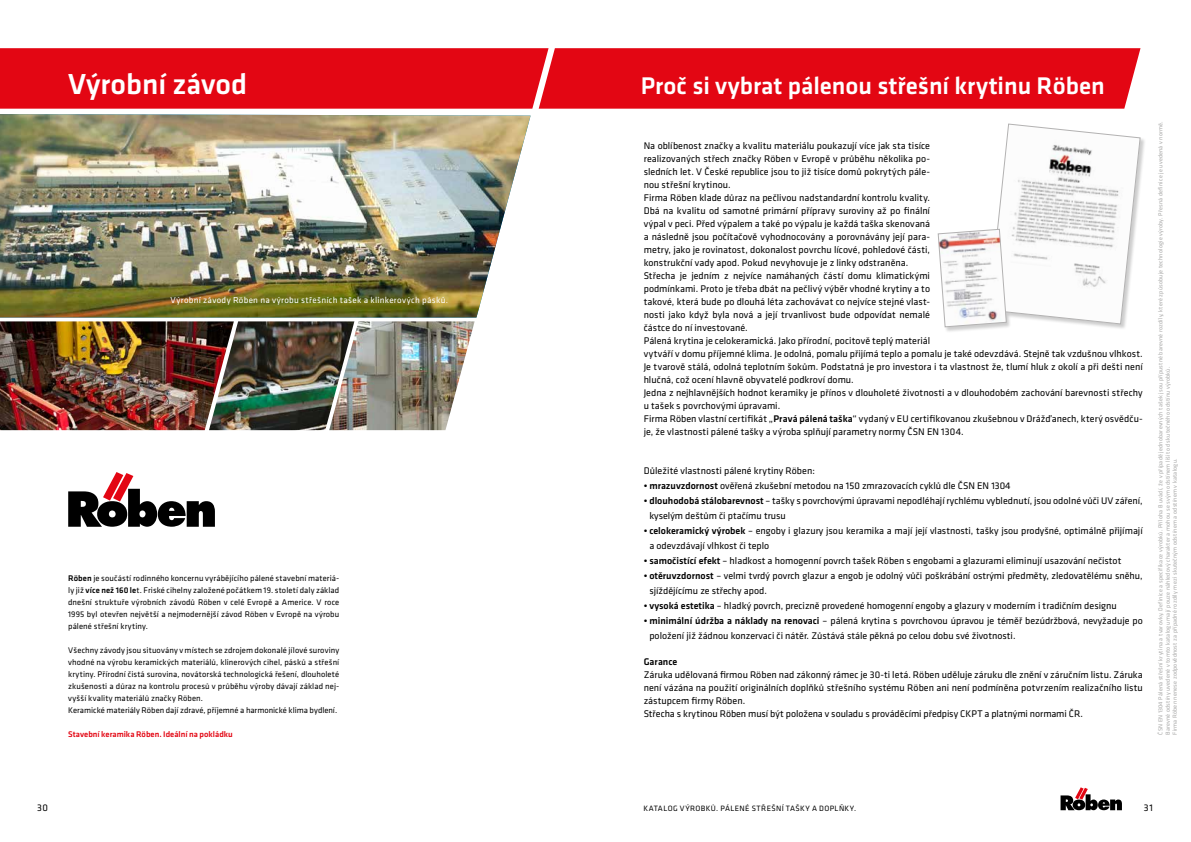
<style>
.page{position:relative;width:1191px;height:842px;background:#fff}
.page>*{position:absolute;margin:0;border:0;box-sizing:border-box;transform-origin:0 0}
.t1{font:500 30px "Klavika Basic";color:#fff}
.t2{font:500 25px "Klavika Basic";color:#fff}
.t3{font:10px/13px "Klavika Basic";color:#000}
.t4{font:500 10px "Klavika Basic";letter-spacing:.005em;color:#000}
.t5{font:9px "Klavika Basic";letter-spacing:.03em;color:#fff}
.t6{font:8.5px/12px "Klavika Basic";letter-spacing:.01em;color:#000;text-align:justify}
.t7{font:500 8.5px "Klavika Basic";color:#e30613}
.t8{font:8px "Klavika Basic";letter-spacing:.05em;color:#000}
.t9{font:6px/7.2px "Klavika Basic";letter-spacing:.03em;color:#a8a8a7}
.s1{font-weight:500}
</style>
<div class="page">
<svg style="left:1060px;top:787px;width:62px;height:23px"></svg>
<img style="left:0;top:114px;width:530px;height:203px">
<img style="left:354px;top:321px;width:120px;height:109px">
<img style="left:234px;top:321px;width:120px;height:109px">
<img style="left:0;top:321px;width:234px;height:109px">
<div style="left:0;top:48px;width:1140px;height:61px;background:#e30613"></div>
<div style="left:938px;top:124px;width:208px;height:209px;background:#000;opacity:.2"></div>
<svg style="left:937px;top:123px;width:203px;height:204px"></svg>
<svg style="left:68px;top:472px;width:147px;height:55px"></svg>
<h1 class="t1" style="left:68px;top:64px;width:180px">Výrobní závod</h1>
<h2 class="t2" style="left:641px;top:69px;width:465px">Proč si vybrat pálenou střešní krytinu Röben</h2>
<p class="t5" style="left:171px;top:294px;width:279px">Výrobní závody Röben na výrobu střešních tašek a klinkerových pásků.</p>
<p class="t6" style="left:68px;top:572px;width:273px"><span class="s1">Röben</span> je součástí rodinného koncernu vyrábějícího pálené stavební materiá&shy;ly již <span class="s1">více než 160 le</span>t. Friské cihelny založené počátkem 19. století daly základ dnešní struktuře výrobních závodů Röben v celé Evropě a Americe. V roce 1995 byl otevřen největší a nejmodernější závod Röben v Evropě na výrobu pálené střešní krytiny.</p>
<p class="t6" style="left:68px;top:644px;width:273px;text-align:left">Všechny závody jsou situovány v místech se zdrojem dokonalé jílové suroviny vhodné na výrobu keramických materiálů, klinerových cihel, pásků a střešní krytiny. Přírodní čistá surovina, novátorská technologická řešení, dlouholeté zkušenosti a důraz na kontrolu procesů v průběhu výroby dávají základ nej&shy;vyšší kvality materiálů značky Röben.<br>Keramické materiály Röben dají zdravé, příjemné a harmonické klima bydlení.</p>
<p class="t7" style="left:68px;top:728px;width:166px">Stavební keramika Röben. Ideální na pokládku</p>
<p class="t3" style="left:643px;top:139px;width:500px">Na oblíbenost značky a kvalitu materiálu poukazují více jak sta tisíce<br>realizovaných střech značky Röben v Evropě v průběhu několika po-<br>sledních let. V České republice jsou to již tisíce domů pokrytých pále-<br>nou střešní krytinou.<br>Firma Röben klade důraz na pečlivou nadstandardní kontrolu kvality.<br>Dbá na kvalitu od samotné primární přípravy suroviny až po finální<br>výpal v peci. Před výpalem a také po výpalu je každá taška skenovaná<br>a následně jsou počítačově vyhodnocovány a porovnávány její para-<br>metry, jako je rovinatost, dokonalost povrchu lícové, pohledové části,<br>konstrukční vady apod. Pokud nevyhovuje je z linky odstraněna.<br>Střecha je jedním z nejvíce namáhaných částí domu klimatickými<br>podmínkami. Proto je třeba dbát na pečlivý výběr vhodné krytiny a to<br>takové, která bude po dlouhá léta zachovávat co nejvíce stejné vlast-<br>nosti jako když byla nová a její trvanlivost bude odpovídat nemalé<br>částce do ní investované.<br>Pálená krytina je celokeramická. Jako přírodní, pocitově teplý materiál<br>vytváří v domu příjemné klima. Je odolná, pomalu přijímá teplo a pomalu je také odevzdává. Stejně tak vzdušnou vlhkost.<br>Je tvarově stálá, odolná teplotním šokům. Podstatná je pro investora i ta vlastnost že, tlumí hluk z okolí a při dešti není hlučná, což ocení hlavně obyvatelé podkroví domu.<br>Jedna z nejhlavnějších hodnot keramiky je přínos v dlouholeté životnosti a v dlouhodobém zachování barevnosti střechy u tašek s povrchovými úpravami.<br>Firma Röben vlastní certifikát „<span class="s1">Pravá pálená taška</span>“ vydaný v EU certifikovanou zkušebnou v Drážďanech, který osvědču&shy;je, že vlastnosti pálené tašky a výroba splňují parametry normy ČSN EN 1304.</p>
<p class="t3" style="left:643px;top:464px;width:173px">Důležité vlastnosti pálené krytiny Röben:</p>
<p class="t3" style="left:643px;top:479px;width:368px"><span class="s1">• mrazuvzdornost</span> ověřená zkušební metodou na 150 zmrazovacích cyklů dle ČSN EN 1304</p>
<p class="t3" style="left:649px;top:493px;width:495px;line-height:15px;text-indent:-6px"><span class="s1">• dlouhodobá stálobarevnost</span> – tašky s povrchovými úpravami nepodléhají rychlému vyblednutí, jsou odolné vůči UV záření, kyselým deštům či ptačímu trusu</p>
<p class="t3" style="left:649px;top:523px;width:495px;line-height:15px;text-indent:-6px"><span class="s1">• celokeramický výrobek</span> – engoby i glazury jsou keramika a mají její vlastnosti, tašky jsou prodyšné, optimálně přijímají a odevzdávají vlhkost či teplo</p>
<p class="t3" style="left:643px;top:554px;width:479px"><span class="s1">• samočistící efekt</span> – hladkost a homogenní povrch tašek Röben s engobami a glazurami eliminují usazování nečistot</p>
<p class="t3" style="left:649px;top:568px;width:495px;line-height:15px;text-indent:-6px"><span class="s1">• otěruvzdornost</span> – velmi tvrdý povrch glazur a engob je odolný vůči poškrábání ostrými předměty, zledovatělému sněhu, sjíždějícímu ze střechy apod.</p>
<p class="t3" style="left:643px;top:599px;width:474px"><span class="s1">• vysoká estetika</span> – hladký povrch, precizně provedené homogenní engoby a glazury v moderním i tradičním designu</p>
<p class="t3" style="left:649px;top:613px;width:495px;line-height:15px;text-indent:-6px"><span class="s1">• minimální údržba a náklady na renovaci</span> – pálená krytina s povrchovou úpravou je téměř bezúdržbová, nevyžaduje po položení již žádnou konzervaci či nátěr. Zůstává stále pěkná po celou dobu své životnosti.</p>
<p class="t4" style="left:643px;top:655px;width:35px">Garance</p>
<p class="t3" style="left:643px;top:668px;width:500px">Záruka udělovaná firmou Röben nad zákonný rámec je 30-ti letá. Röben uděluje záruku dle znění v záručním listu. Záruka není vázána na použití originálních doplňků střešního systému Röben ani není podmíněna potvrzením realizačního listu zástupcem firmy Röben.<br>Střecha s krytinou Röben musí být položena v souladu s prováděcími předpisy CKPT a platnými normami ČR.</p>
<p class="t9" style="left:1156px;top:735px;width:615px;rotate:-90deg">ČSN EN 1304 Pálená střešní krytina a tvarovky. Definice a specifikace výrobků. Příloha B uvádí, že v případě jednobarevných tašek jsou přípustné barevné rozdíly, které způsobuje technologie výroby. Přesná definice je uvedená v normě.<br>Barevné odstíny uvedené v tomto katalogu mají pouze náhledový charakter a mohou se svým odstínem lišit od skutečného odstínu výrobků.<br>Firma Röben nenese zodpovědnost za případné rozdíly mezi skutečným odstínem a odstínem v katalogu.</p>
<p class="t3" style="left:37px;top:801px;width:12px">30</p>
<p class="t8" style="left:643px;top:803px;width:214px">KATALOG VÝROBKŮ. PÁLENÉ STŘEŠNÍ TAŠKY A DOPLŇKY.</p>
<p class="t3" style="left:1143px;top:801px;width:10px">31</p>
</div>
